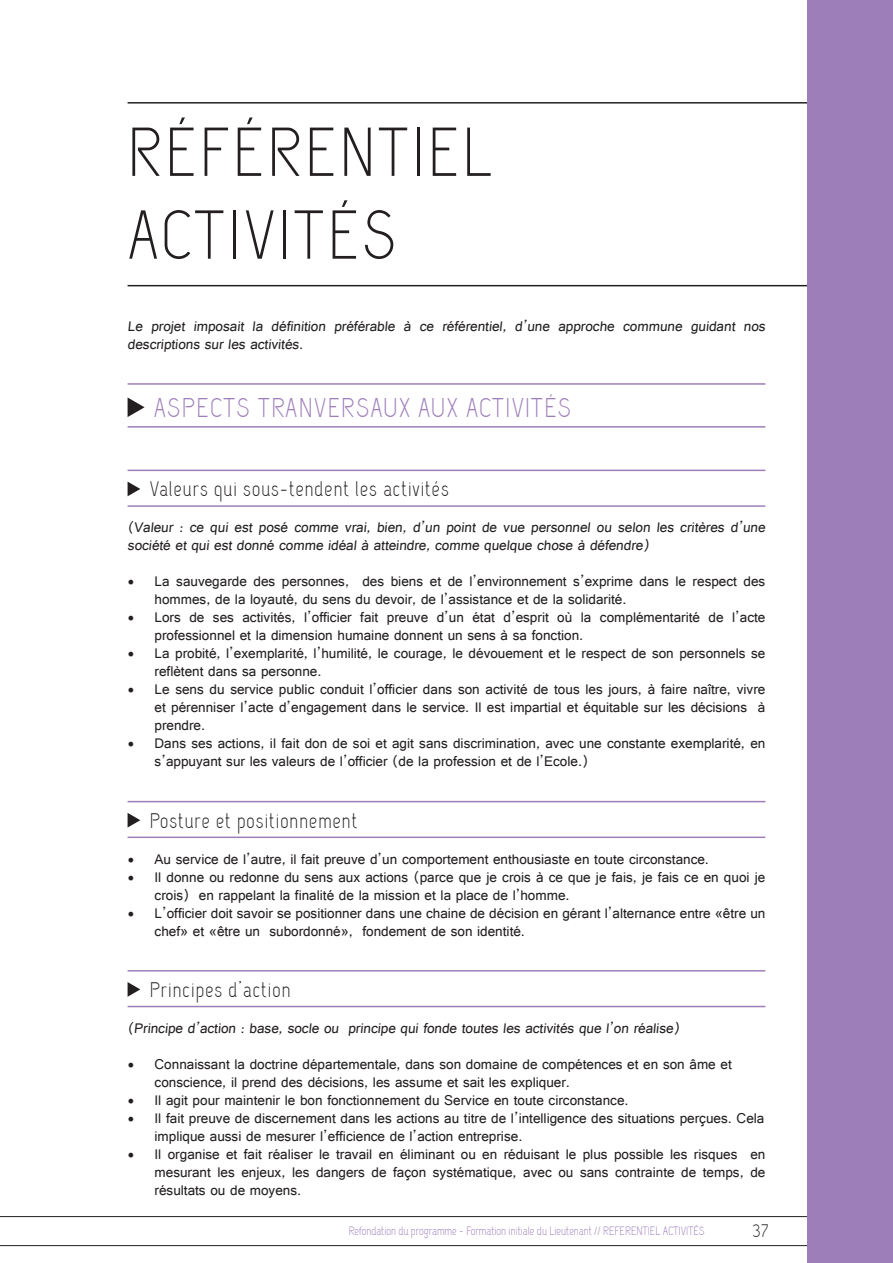
<style>
.page{position:relative;width:893px;height:1263px;background:#fff}
.page>*{position:absolute;margin:0;border:0;box-sizing:border-box;transform-origin:0 0}
.t1{font:69px/82.8px "Capsuula";letter-spacing:.05em;color:#231f20}
.t2{font:27px "Capsuula";letter-spacing:.05em;color:#9e7eb9}
.t3{font:21px "Capsuula";letter-spacing:.05em;color:#231f20}
.t4{font:18px "Capsuula";color:#231f20}
.t5{font:15px/18px "Raavi";color:#231f20}
.t6{font:12px "Capsuula";color:#9e7eb9}
.s1{font-family:"Minion Pro";font-size:18px}
</style>
<div class="page">
<hr style="left:0;top:1216px;width:893px;height:1px;background:#231f20">
<hr style="left:0;top:1245px;width:893px;height:1px;background:#231f20">
<hr style="left:128px;top:383px;width:637px;height:2px;background:#9e7eb9">
<svg style="left:128px;top:397px;width:17px;height:20px"></svg>
<hr style="left:128px;top:426px;width:637px;height:2px;background:#9e7eb9">
<hr style="left:128px;top:470px;width:637px;height:1px;background:#9e7eb9">
<svg style="left:128px;top:482px;width:12px;height:14px"></svg>
<hr style="left:128px;top:505px;width:637px;height:2px;background:#9e7eb9">
<hr style="left:128px;top:801px;width:637px;height:1px;background:#9e7eb9">
<svg style="left:128px;top:813px;width:12px;height:14px"></svg>
<hr style="left:128px;top:836px;width:637px;height:2px;background:#9e7eb9">
<hr style="left:128px;top:970px;width:637px;height:1px;background:#9e7eb9">
<svg style="left:128px;top:982px;width:12px;height:15px"></svg>
<hr style="left:128px;top:1006px;width:637px;height:1px;background:#9e7eb9">
<hr style="left:128px;top:102px;width:765px;height:2px;background:#231f20">
<hr style="left:128px;top:285px;width:765px;height:1px;background:#231f20">
<div style="left:808px;top:0;width:85px;height:1263px;background:#9e7eb9"></div>
<h1 class="t1" style="left:128px;top:117px;width:366px">RÉFÉRENTIEL<br>ACTIVITÉS</h1>
<p class="t5" style="left:128px;top:316px;width:642px">Le projet imposait la définition préférable à ce référentiel, d’une approche commune guidant nos descriptions sur les activités.</p>
<h2 class="t2" style="left:154px;top:392px;width:419px">ASPECTS TRANVERSAUX AUX ACTIVITÉS</h2>
<h3 class="t3" style="left:150px;top:477px;width:301px">Valeurs qui sous-tendent les activités</h3>
<p class="t5" style="left:128px;top:518px;width:642px">(Valeur : ce qui est posé comme vrai, bien, d’un point de vue personnel ou selon les critères d’une société et qui est donné comme idéal à atteindre, comme quelque chose à défendre)</p>
<p class="t5" style="left:155px;top:572px;width:612px;text-indent:-27px"><span class="s1">•</span> La sauvegarde des personnes, des biens et de l’environnement s’exprime dans le respect des hommes, de la loyauté, du sens du devoir, de l’assistance et de la solidarité.</p>
<p class="t5" style="left:155px;top:608px;width:612px;text-indent:-27px"><span class="s1">•</span> Lors de ses activités, l’officier fait preuve d’un état d’esprit où la complémentarité de l’acte professionnel et la dimension humaine donnent un sens à sa fonction.</p>
<p class="t5" style="left:155px;top:644px;width:612px;text-indent:-27px"><span class="s1">•</span> La probité, l’exemplarité, l’humilité, le courage, le dévouement et le respect de son personnels se reflètent dans sa personne.</p>
<p class="t5" style="left:155px;top:680px;width:612px;text-align:justify;text-indent:-27px"><span class="s1">•</span> Le sens du service public conduit l’officier dans son activité de tous les jours, à faire naître, vivre et pérenniser l’acte d’engagement dans le service. Il est impartial et équitable sur les décisions à prendre.</p>
<p class="t5" style="left:155px;top:734px;width:612px;text-indent:-27px"><span class="s1">•</span> Dans ses actions, il fait don de soi et agit sans discrimination, avec une constante exemplarité, en s’appuyant sur les valeurs de l’officier (de la profession et de l’Ecole.)</p>
<h3 class="t3" style="left:150px;top:808px;width:209px">Posture et positionnement</h3>
<p class="t5" style="left:128px;top:849px;width:583px"><span class="s1">•</span> Au service de l’autre, il fait preuve d’un comportement enthousiaste en toute circonstance.</p>
<p class="t5" style="left:155px;top:867px;width:612px;text-indent:-27px"><span class="s1">•</span> Il donne ou redonne du sens aux actions (parce que je crois à ce que je fais, je fais ce en quoi je crois) en rappelant la finalité de la mission et la place de l’homme.</p>
<p class="t5" style="left:155px;top:903px;width:612px;text-indent:-27px"><span class="s1">•</span> L’officier doit savoir se positionner dans une chaine de décision en gérant l’alternance entre «être un chef» et «être un subordonné», fondement de son identité.</p>
<h3 class="t3" style="left:150px;top:977px;width:142px">Principes d’action</h3>
<p class="t5" style="left:128px;top:1018px;width:556px">(Principe d’action : base, socle ou principe qui fonde toutes les activités que l’on réalise)</p>
<p class="t5" style="left:155px;top:1054px;width:579px;text-indent:-27px"><span class="s1">•</span> Connaissant la doctrine départementale, dans son domaine de compétences et en son âme et conscience, il prend des décisions, les assume et sait les expliquer.</p>
<p class="t5" style="left:128px;top:1090px;width:503px"><span class="s1">•</span> Il agit pour maintenir le bon fonctionnement du Service en toute circonstance.</p>
<p class="t5" style="left:155px;top:1108px;width:611px;text-indent:-27px"><span class="s1">•</span> Il fait preuve de discernement dans les actions au titre de l’intelligence des situations perçues. Cela implique aussi de mesurer l’efficience de l’action entreprise.</p>
<p class="t5" style="left:155px;top:1144px;width:612px;text-align:justify;text-indent:-27px"><span class="s1">•</span> Il organise et fait réaliser le travail en éliminant ou en réduisant le plus possible les risques en mesurant les enjeux, les dangers de façon systématique, avec ou sans contrainte de temps, de résultats ou de moyens.</p>
<p class="t6" style="left:349px;top:1224px;width:358px">Refondation du programme - Formation initiale du Lieutenant // REFERENTIEL ACTIVITÉS</p>
<p class="t4" style="left:752px;top:1221px;width:18px">37</p>
</div>
